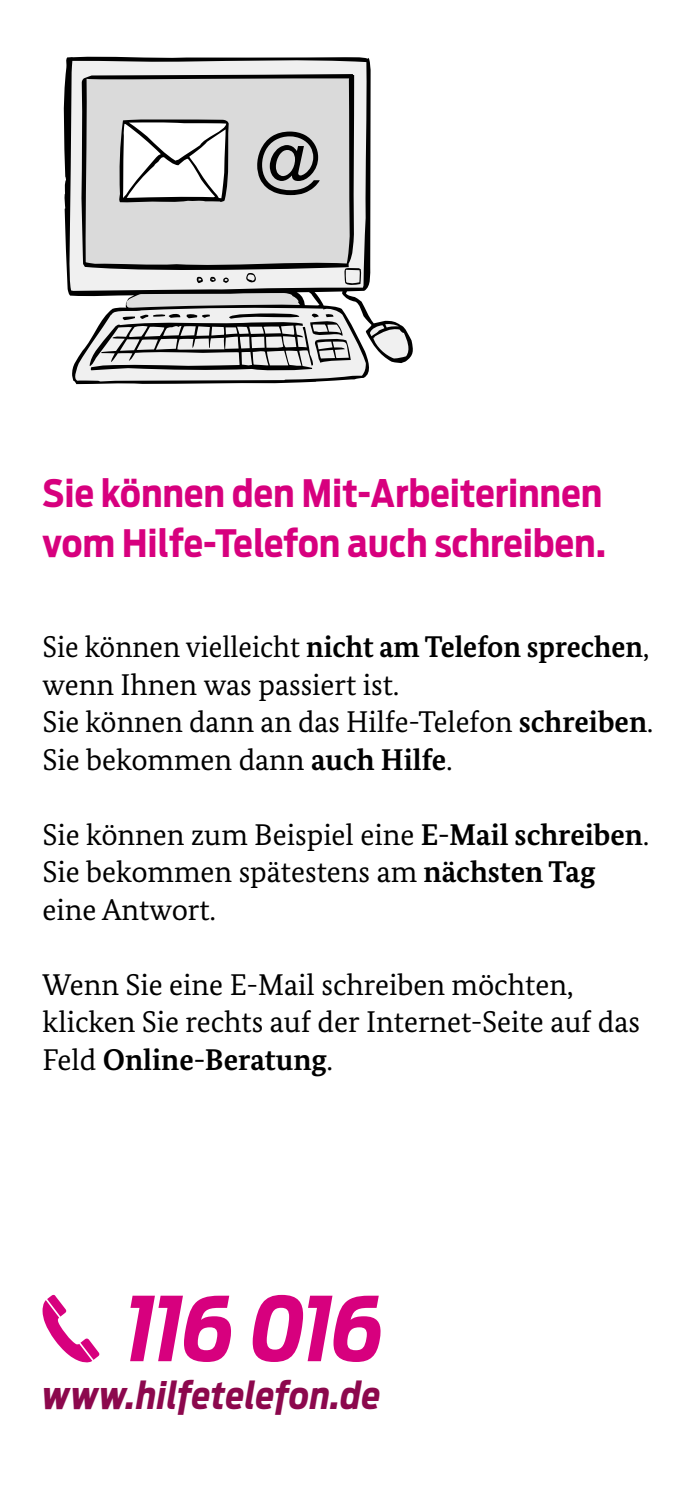
<style>
.page{position:relative;width:695px;height:1489px;background:#fff}
.page>*{position:absolute;margin:0;border:0;box-sizing:border-box;transform-origin:0 0}
.t1{font:700 37.5px/50px "Antenna Condensed";letter-spacing:.01em;color:#d7007e}
.t2{font:italic 700 37px "Antenna Condensed";letter-spacing:.015em;color:#8c084d}
.t3{font:30px/37.5px "Bundes Serif";color:#000}
.s1{font-weight:700}
</style>
<div class="page">
<svg style="left:64px;top:57px;width:307px;height:239px;background:#373737"></svg>
<svg style="left:69px;top:59px;width:298px;height:232px;fill:#f0f0f0"></svg>
<svg style="left:81px;top:74px;width:273px;height:194px;background:#303030"></svg>
<div style="left:85px;top:78px;width:264px;height:189px;background:#dadada"></div>
<svg style="left:118px;top:119px;width:112px;height:83px"></svg>
<svg style="left:257px;top:131px;width:63px;height:64px;background:#888"></svg>
<svg style="left:71px;top:268px;width:342px;height:116px"></svg>
<svg style="left:42px;top:1294px;width:58px;height:68px"></svg>
<svg style="left:130px;top:1294px;width:250px;height:67px"></svg>
<h2 class="t1" style="left:43px;top:468px;width:564px">Sie können den Mit-Arbeiterinnen vom Hilfe-Telefon auch schreiben.</h2>
<p class="t3" style="left:43px;top:627px;width:608px">Sie können vielleicht <span class="s1">nicht am Telefon sprechen</span>, wenn Ihnen was passiert ist.</p>
<p class="t3" style="left:43px;top:702px;width:612px">Sie können dann an das Hilfe-Telefon <span class="s1">schreiben</span>.<br>Sie bekommen dann <span class="s1">auch Hilfe</span>.</p>
<p class="t3" style="left:43px;top:815px;width:607px">Sie können zum Beispiel eine <span class="s1">E-Mail schreiben</span>.</p>
<p class="t3" style="left:43px;top:852px;width:554px">Sie bekommen spätestens am <span class="s1">nächsten Tag </span>eine Antwort.</p>
<p class="t3" style="left:43px;top:965px;width:599px">Wenn Sie eine E-Mail schreiben möchten, klicken Sie rechts auf der Internet-Seite auf das<br>Feld <span class="s1">Online-Beratung</span>.</p>
<p class="t2" style="left:43px;top:1370px;width:339px">www.hilfetelefon.de</p>
</div>
